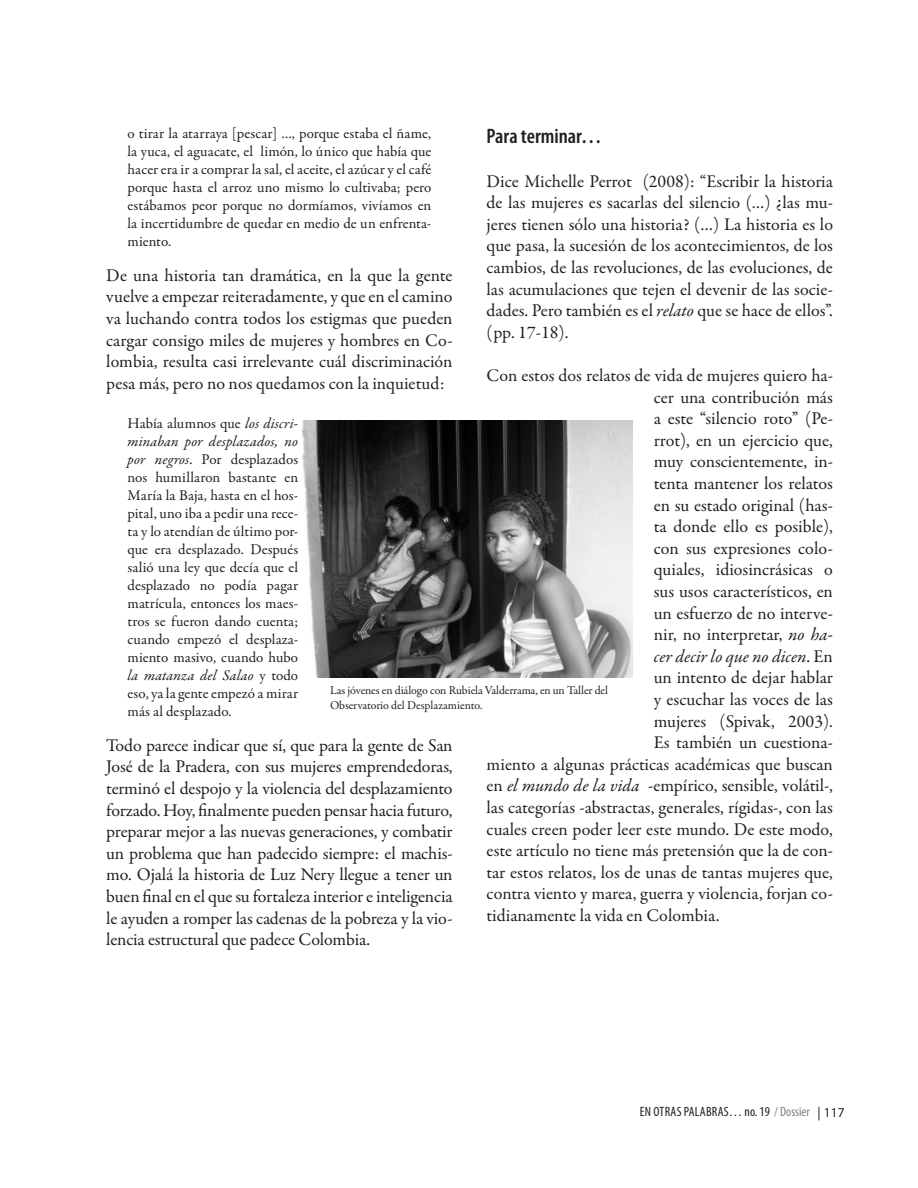
<style>
.page{position:relative;width:918px;height:1188px;background:#fff}
.page>*{position:absolute;margin:0;border:0;box-sizing:border-box;transform-origin:0 0}
.T2{font:600 condensed 21px "Myriad Pro";color:#231f20}
.texto{font:18px/21.6px "Garamond Premr Pro";letter-spacing:-.005em;color:#231f20;text-align:justify}
.texto-2{font:italic 18px "Garamond Premr Pro";color:#231f20}
.citas{font:15px/18px "Garamond Premr Pro";color:#231f20;text-align:justify}
.t1{font:condensed 13.5px "Myriad Pro";letter-spacing:.015em;color:#231f20}
.pie_de_pagina{font:12px/14.4px "Garamond Premr Pro";letter-spacing:-.01em;color:#231f20}
.s1{font-style:italic}
.s2{font-style:normal}
.s3{color:#808285}
.s4{font-stretch:normal}
</style>
<div class="page">
<img style="left:302px;top:420px;width:330px;height:257px">
<p class="citas" style="left:128px;top:125px;width:305px">o tirar la atarraya [pescar] …, porque estaba el ñame, la yuca, el aguacate, el limón, lo único que había que hacer era ir a comprar la sal, el aceite, el azúcar y el café porque hasta el arroz uno mismo lo cultivaba; pero estábamos peor porque no dormíamos, vivíamos en la incertidumbre de quedar en medio de un enfrenta&shy;miento.</p>
<p class="texto" style="left:106px;top:265px;width:348px">De una historia tan dramática, en la que la gente vuelve a empezar reiteradamente, y que en el camino va luchando contra todos los estigmas que pueden cargar consigo miles de mujeres y hombres en Co&shy;lombia, resulta casi irrelevante cuál discriminación pesa más, pero no nos quedamos con la inquietud:</p>
<p class="citas" style="left:128px;top:415px;width:172px">Había alumnos que <span class="s1">los discri&shy;minaban por desplazados, no por negros</span>. Por desplazados nos humillaron bastante en María la Baja, hasta en el hos&shy;pital, uno iba a pedir una rece&shy;ta y lo atendían de último por&shy;que era desplazado. Después salió una ley que decía que el desplazado no podía pagar matrícula, entonces los maes&shy;tros se fueron dando cuenta; cuando empezó el desplaza&shy;miento masivo, cuando hubo <span class="s1">la matanza del Salao</span> y todo eso, ya la gente empezó a mirar más al desplazado.</p>
<p class="texto" style="left:106px;top:735px;width:348px">Todo parece indicar que sí, que para la gente de San José de la Pradera, con sus mujeres emprendedoras, terminó el despojo y la violencia del desplazamiento forzado. Hoy, finalmente pueden pensar hacia futuro, preparar mejor a las nuevas generaciones, y combatir un problema que han padecido siempre: el machis&shy;mo. Ojalá la historia de Luz Nery llegue a tener un buen final en el que su fortaleza interior e inteligencia le ayuden a romper las cadenas de la pobreza y la vio&shy;lencia estructural que padece Colombia.</p>
<p class="T2" style="left:487px;top:125px;width:117px">Para terminar…</p>
<p class="texto" style="left:487px;top:170px;width:348px">Dice Michelle Perrot (2008): “Escribir la historia de las mujeres es sacarlas del silencio (…) ¿las mu&shy;jeres tienen sólo una historia? (…) La historia es lo que pasa, la sucesión de los acontecimientos, de los cambios, de las revoluciones, de las evoluciones, de las acumulaciones que tejen el devenir de las socie&shy;dades. Pero también es el <span class="s1">relato</span> que se hace de ellos”. (pp. 17-18).</p>
<p class="texto" style="left:487px;top:365px;width:348px">Con estos dos relatos de vida de mujeres quiero ha-</p>
<p class="texto" style="left:654px;top:386px;width:181px">cer una contribución más</p>
<p class="texto" style="left:654px;top:408px;width:181px">a este “silencio roto” (Pe-</p>
<p class="texto" style="left:654px;top:430px;width:181px">rrot), en un ejercicio que,</p>
<p class="texto" style="left:654px;top:451px;width:181px">muy conscientemente, in-</p>
<p class="texto" style="left:654px;top:473px;width:181px">tenta mantener los relatos</p>
<p class="texto" style="left:654px;top:494px;width:181px">en su estado original (has-</p>
<p class="texto" style="left:654px;top:516px;width:181px">ta donde ello es posible),</p>
<p class="texto" style="left:654px;top:538px;width:181px">con sus expresiones colo-</p>
<p class="texto" style="left:654px;top:559px;width:181px">quiales, idiosincrásicas o</p>
<p class="texto" style="left:654px;top:581px;width:181px">sus usos característicos, en</p>
<p class="texto" style="left:654px;top:602px;width:181px">un esfuerzo de no interve-</p>
<p class="texto" style="left:654px;top:624px;width:181px">nir, no interpretar, <span class="s1">no ha-</span></p>
<p class="texto-2" style="left:654px;top:645px;width:181px">cer decir lo que no dicen<span class="s2">. En</span></p>
<p class="texto" style="left:654px;top:667px;width:181px">un intento de dejar hablar</p>
<p class="texto" style="left:654px;top:689px;width:181px">y escuchar las voces de las</p>
<p class="texto" style="left:654px;top:710px;width:181px">mujeres (Spivak, 2003).</p>
<p class="texto" style="left:654px;top:732px;width:181px">Es también un cuestiona-</p>
<p class="texto" style="left:487px;top:754px;width:348px">miento a algunas prácticas académicas que buscan</p>
<p class="texto" style="left:487px;top:775px;width:348px">en <span class="s1">el mundo de la vida</span> -empírico, sensible, volátil-,</p>
<p class="texto" style="left:487px;top:797px;width:348px">las categorías -abstractas, generales, rígidas-, con las</p>
<p class="texto" style="left:487px;top:818px;width:348px">cuales creen poder leer este mundo. De este modo,</p>
<p class="texto" style="left:487px;top:840px;width:348px">este artículo no tiene más pretensión que la de con-</p>
<p class="texto" style="left:487px;top:862px;width:348px">tar estos relatos, los de unas de tantas mujeres que,</p>
<p class="texto" style="left:487px;top:883px;width:348px">contra viento y marea, guerra y violencia, forjan co-</p>
<p class="texto" style="left:487px;top:905px;width:234px">tidianamente la vida en Colombia.</p>
<p class="pie_de_pagina" style="left:330px;top:684px;width:280px">Las jóvenes en diálogo con Rubiela Valderrama, en un Taller del<br>Observatorio del Desplazamiento.</p>
<p class="t1" style="left:640px;top:1103px;width:206px">EN OTRAS PALABRAS… no. 19 <span class="s3">/ Dossier</span> <span class="s4">| 117</span></p>
</div>
